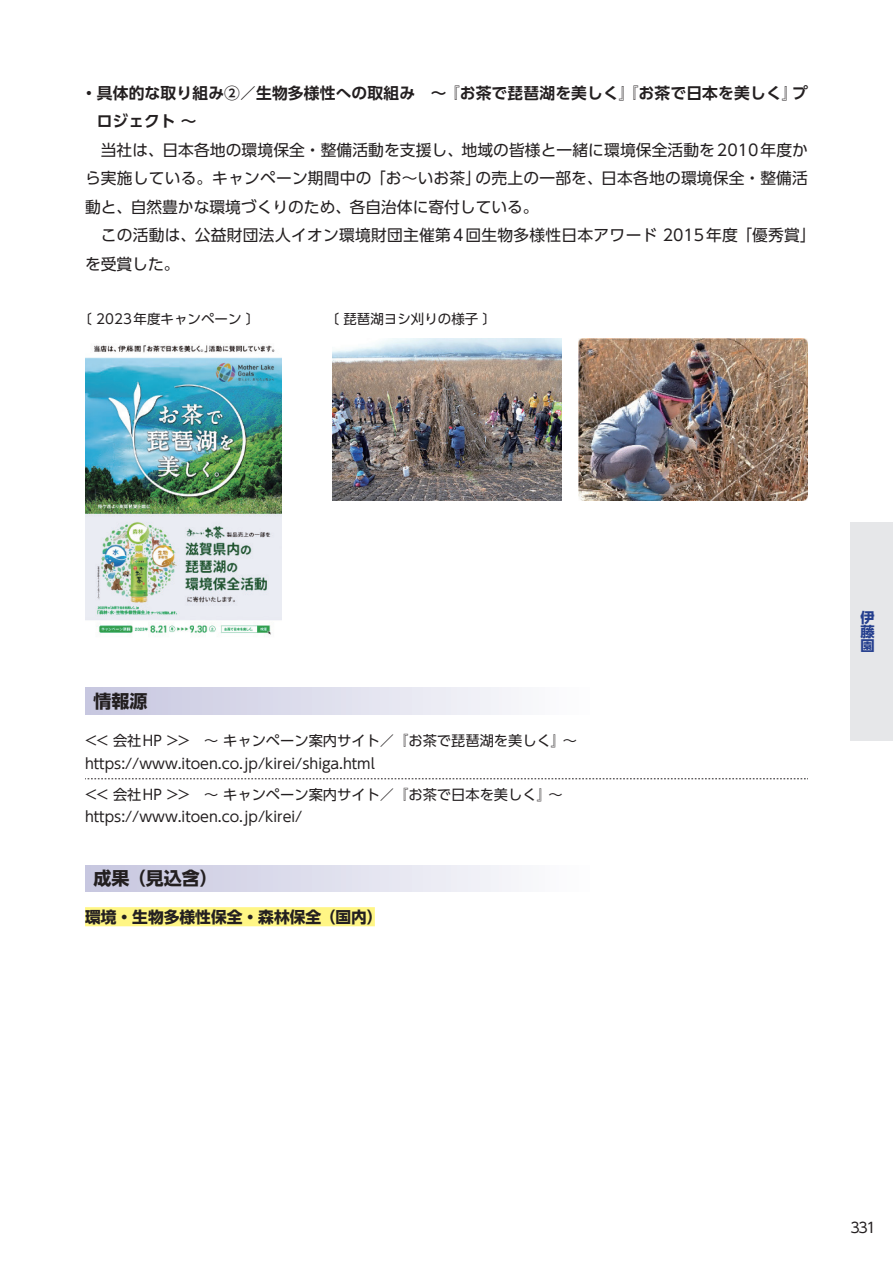
<style>
.page{position:relative;width:893px;height:1263px;background:#fff}
.page>*{position:absolute;margin:0;border:0;box-sizing:border-box;transform-origin:0 0}
.t1{font:700 18px "UD Shin Go Pr 6";color:#231f20}
.t2{font:15.75px/28.5px "UD Shin Go Pr 6";letter-spacing:.01em;color:#231f20}
.t3{font:700 15.75px/28.5px "UD Shin Go Pr 6 De";letter-spacing:.01em;color:#231f20}
.t4{font:700 15.75px "UD Shin Go Pr 6";color:#231f20}
.t5{font:14.25px/22.5px "UD Shin Go Pr 6";color:#231f20}
.t6{font:700 14.25px/14.2px "UD Shin Go Pr 6";color:#253f8e;text-align:justify}
.t7{font:13.5px "UD Shin Go Pr 6";color:#231f20}
</style>
<div class="page">
<div style="left:850px;top:522px;width:43px;height:219px;background:#e6e7e9"></div>
<div style="left:85px;top:907px;width:290px;height:19px;background:#fff685"></div>
<div style="left:85px;top:688px;width:723px;height:26px;background:linear-gradient(to right,#cacae1,#fff)"></div>
<svg style="left:85px;top:778px;width:723px;height:1px"></svg>
<div style="left:85px;top:865px;width:723px;height:27px;background:linear-gradient(to right,#cacae1,#fff)"></div>
<img style="left:85px;top:344px;width:196px;height:291px">
<img style="left:332px;top:338px;width:229px;height:162px">
<img style="left:579px;top:338px;width:229px;height:162px">
<p class="t3" style="left:97px;top:78px;width:712px;text-indent:-16px">・ 具体的な取り組み②／生物多様性への取組み　～ 『お茶で琵琶湖を美しく』『お茶で日本を美しく』プロジェクト ～　</p>
<p class="t2" style="left:85px;top:135px;width:732px">　当社は、日本各地の環境保全・整備活動を支援し、地域の皆様と一緒に環境保全活動を2010年度から実施している。キャンペーン期間中の「お～いお茶」の売上の一部を、日本各地の環境保全・整備活動と、自然豊かな環境づくりのため、各自治体に寄付している。<br>　この活動は、公益財団法人イオン環境財団主催第4回生物多様性日本アワード 2015年度「優秀賞」を受賞した。</p>
<p class="t7" style="left:78px;top:308px;width:183px">〔 2023年度キャンペーン 〕</p>
<p class="t7" style="left:325px;top:308px;width:172px">〔 琵琶湖ヨシ刈りの様子 〕</p>
<p class="t1" style="left:94px;top:686px;width:55px">情報源</p>
<p class="t5" style="left:85px;top:729px;width:493px">&lt;&lt; 会社HP &gt;&gt;　～ キャンペーン案内サイト／『お茶で琵琶湖を美しく』～https://www.itoen.co.jp/kirei/shiga.html</p>
<p class="t5" style="left:85px;top:783px;width:479px">&lt;&lt; 会社HP &gt;&gt;　～ キャンペーン案内サイト／『お茶で日本を美しく』～https://www.itoen.co.jp/kirei/</p>
<p class="t1" style="left:94px;top:864px;width:126px">成果（見込含）</p>
<p class="t4" style="left:85px;top:904px;width:299px">環境・生物多様性保全・森林保全（国内）</p>
<p class="t6" style="left:860px;top:610px;width:23px">伊藤園</p>
<p class="t5" style="left:850px;top:1216px;width:27px">331</p>
</div>
